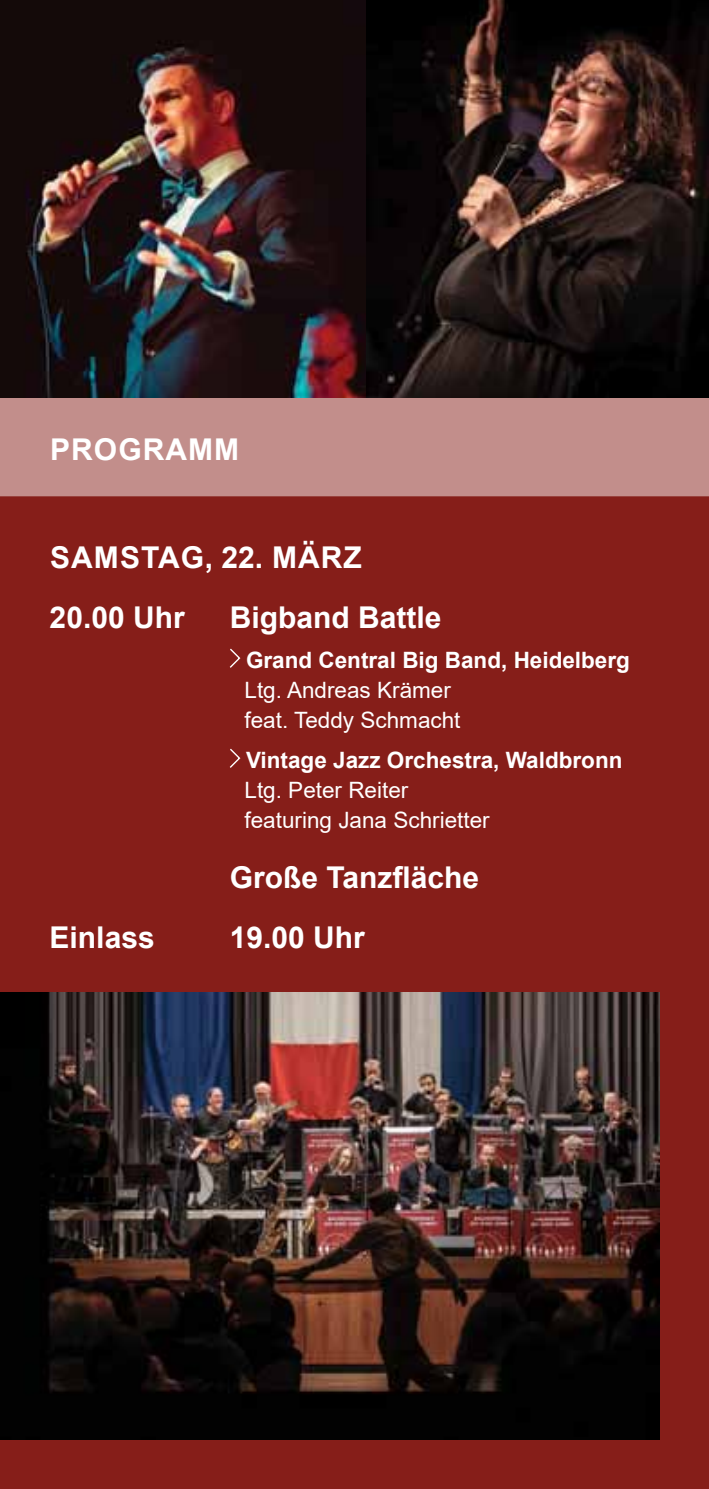
<style>
.page{position:relative;width:709px;height:1489px;background:#fff}
.page>*{position:absolute;margin:0;border:0;box-sizing:border-box;transform-origin:0 0}
.t1{font:700 30px "Arial";color:#fff}
.t2{font:700 30px/60px "Arial";letter-spacing:.02em;color:#fff}
.t3{font:22.5px/30px "Arial";color:#fff}
.t4{font:700 22.5px "Arial";color:#fff}
</style>
<div class="page">
<div style="left:0;top:496px;width:709px;height:992px;background:#861e19"></div>
<img style="left:0;top:992px;width:659px;height:447px">
<div style="left:0;top:397px;width:709px;height:99px;background:#c28e8b"></div>
<svg style="left:228px;top:647px;width:13px;height:22px"></svg>
<svg style="left:228px;top:747px;width:13px;height:22px"></svg>
<img style="left:0;top:0;width:367px;height:397px">
<img style="left:367px;top:0;width:342px;height:397px">
<h1 class="t1" style="left:50px;top:428px;width:163px">Prog ramm</h1>
<h1 class="t2" style="left:50px;top:527px;width:314px;text-indent:109px">ag, 22. März<br>20.00 Uhr</h1>
<h1 class="t1" style="left:50px;top:536px;width:66px">Samst</h1>
<h1 class="t1" style="left:230px;top:596px;width:213px">Bigband Battle</h1>
<p class="t4" style="left:246px;top:644px;width:385px">Grand Central Big Band, Heidelberg</p>
<p class="t3" style="left:244px;top:674px;width:217px">Ltg. Andreas Krämer feat. Teddy Schmacht</p>
<p class="t4" style="left:246px;top:744px;width:378px">Vintage Jazz Orchestra, Waldbronn</p>
<p class="t3" style="left:244px;top:774px;width:247px">Ltg. Peter Reiter featuring Jana Schrietter</p>
<h1 class="t1" style="left:230px;top:856px;width:251px">Große Tanzfläche</h1>
<h1 class="t1" style="left:50px;top:916px;width:107px">Einlass</h1>
<h1 class="t1" style="left:230px;top:916px;width:137px">19.00 Uhr</h1>
</div>
